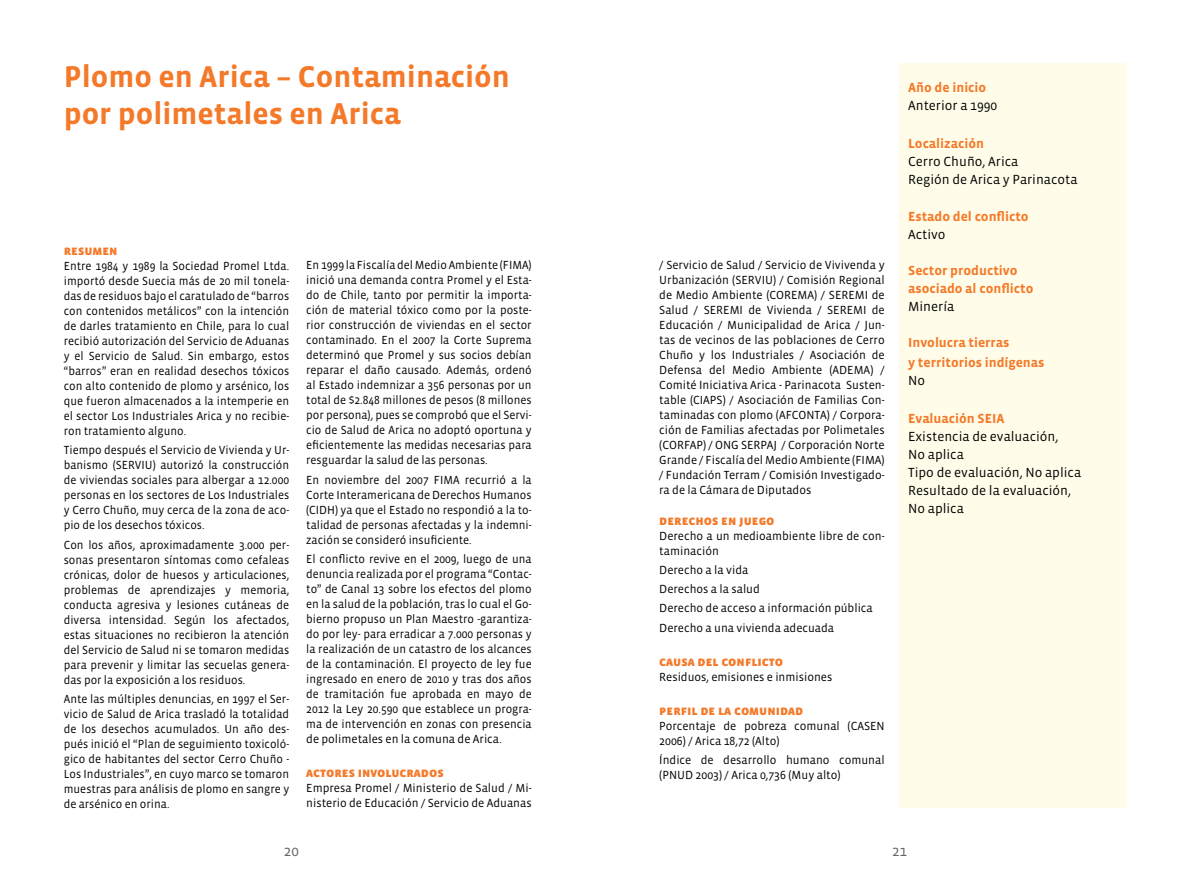
<style>
.page{position:relative;width:1191px;height:893px;background:#fff}
.page>*{position:absolute;margin:0;border:0;box-sizing:border-box;transform-origin:0 0}
.t1{font:700 30.75px/37.7px "Vista Sans";color:#f47929}
.t2{font:15px "Vista Sans";color:#636466}
.t3{font:13.5px/18px "Vista Sans";color:#000}
.t4{font:700 13.5px/18px "Vista Sans";color:#f47929}
.t5{font:13.5px "Vista Sans SC Black";color:#f47929}
.t6{font:12px/15px "Vista Sans";color:#000;text-align:justify;scale:.96 1}
.t7{font:12px/15px "Vista Sans";color:#000}
</style>
<div class="page">
<div style="left:899px;top:64px;width:228px;height:744px;background:#fffde9"></div>
<h1 class="t1" style="left:64px;top:58px;width:448px">Plomo en Arica – Contaminación por polimetales en Arica</h1>
<p class="t5" style="left:64px;top:244px;width:55px">resumen</p>
<p class="t6" style="left:64px;top:259px;width:236px">Entre 1984 y 1989 la Sociedad Promel Ltda. importó desde Suecia más de 20 mil tonela&shy;das de residuos bajo el caratulado de “barros con contenidos metálicos” con la intención de darles tratamiento en Chile, para lo cual recibió autorización del Servicio de Aduanas y el Servicio de Salud. Sin embargo, estos “barros” eran en realidad desechos tóxicos con alto contenido de plomo y arsénico, los que fueron almacenados a la intemperie en el sector Los Industriales Arica y no recibie&shy;ron tratamiento alguno.</p>
<p class="t6" style="left:64px;top:443px;width:236px">Tiempo después el Servicio de Vivienda y Ur&shy;banismo (SERVIU) autorizó la construcción de viviendas sociales para albergar a 12.000 personas en los sectores de Los Industriales y Cerro Chuño, muy cerca de la zona de aco&shy;pio de los desechos tóxicos.</p>
<p class="t6" style="left:64px;top:537px;width:236px">Con los años, aproximadamente 3.000 per&shy;sonas presentaron síntomas como cefaleas crónicas, dolor de huesos y articulaciones, problemas de aprendizajes y memoria, conducta agresiva y lesiones cutáneas de diversa intensidad. Según los afectados, estas situaciones no recibieron la atención del Servicio de Salud ni se tomaron medidas para prevenir y limitar las secuelas genera&shy;das por la exposición a los residuos.</p>
<p class="t6" style="left:64px;top:692px;width:236px">Ante las múltiples denuncias, en 1997 el Ser&shy;vicio de Salud de Arica trasladó la totalidad de los desechos acumulados. Un año des&shy;pués inició el “Plan de seguimiento toxicoló&shy;gico de habitantes del sector Cerro Chuño - Los Industriales”, en cuyo marco se tomaron muestras para análisis de plomo en sangre y de arsénico en orina.</p>
<p class="t6" style="left:306px;top:258px;width:236px">En 1999 la Fiscalía del Medio Ambiente (FIMA) inició una demanda contra Promel y el Esta&shy;do de Chile, tanto por permitir la importa&shy;ción de material tóxico como por la poste&shy;rior construcción de viviendas en el sector contaminado. En el 2007 la Corte Suprema determinó que Promel y sus socios debían reparar el daño causado. Además, ordenó al Estado indemnizar a 356 personas por un total de $2.848 millones de pesos (8 millones por persona), pues se comprobó que el Servi&shy;cio de Salud de Arica no adoptó oportuna y eficientemente las medidas necesarias para resguardar la salud de las personas.</p>
<p class="t6" style="left:306px;top:472px;width:236px">En noviembre del 2007 FIMA recurrió a la Corte Interamericana de Derechos Humanos (CIDH) ya que el Estado no respondió a la to&shy;talidad de personas afectadas y la indemni&shy;zación se consideró insuficiente.</p>
<p class="t6" style="left:306px;top:552px;width:236px">El conflicto revive en el 2009, luego de una denuncia realizada por el programa “Contac&shy;to” de Canal 13 sobre los efectos del plomo en la salud de la población, tras lo cual el Go&shy;bierno propuso un Plan Maestro -garantiza&shy;do por ley- para erradicar a 7.000 personas y la realización de un catastro de los alcances de la contaminación. El proyecto de ley fue ingresado en enero de 2010 y tras dos años de tramitación fue aprobada en mayo de 2012 la Ley 20.590 que establece un progra&shy;ma de intervención en zonas con presencia de polimetales en la comuna de Arica.</p>
<p class="t5" style="left:306px;top:766px;width:139px">actores involucrados</p>
<p class="t7" style="left:306px;top:781px;width:227px">Empresa Promel / Ministerio de Salud / Mi&shy;nisterio de Educación / Servicio de Aduanas</p>
<p class="t7" style="left:659px;top:258px;width:227px;text-align:justify">/ Servicio de Salud / Servicio de Vivivenda y Urbanización (SERVIU) / Comisión Regional de Medio Ambiente (COREMA) / SEREMI de Salud / SEREMI de Vivienda / SEREMI de Educación / Municipalidad de Arica / Jun&shy;tas de vecinos de las poblaciones de Cerro Chuño y los Industriales / Asociación de Defensa del Medio Ambiente (ADEMA) / Comité Iniciativa Arica - Parinacota Susten&shy;table (CIAPS) / Asociación de Familias Con&shy;taminadas con plomo (AFCONTA) / Corpora&shy;ción de Familias afectadas por Polimetales (CORFAP) / ONG SERPAJ / Corporación Norte Grande / Fiscalía del Medio Ambiente (FIMA) / Fundación Terram / Comisión Investigado&shy;ra de la Cámara de Diputados</p>
<p class="t5" style="left:659px;top:513px;width:117px">derechos en juego</p>
<p class="t7" style="left:659px;top:528px;width:227px">Derecho a un medioambiente libre de con&shy;taminación</p>
<p class="t7" style="left:659px;top:560px;width:215px;line-height:19.2px">Derecho a la vida<br>Derechos a la salud<br>Derecho de acceso a información pública<br>Derecho a una vivienda adecuada</p>
<p class="t5" style="left:659px;top:654px;width:125px">causa del conflicto</p>
<p class="t7" style="left:659px;top:669px;width:174px">Residuos, emisiones e inmisiones</p>
<p class="t5" style="left:659px;top:703px;width:145px">perfil de la comunidad</p>
<p class="t7" style="left:659px;top:719px;width:227px">Porcentaje de pobreza comunal (CASEN<br>2006) / Arica 18,72 (Alto)</p>
<p class="t7" style="left:659px;top:753px;width:227px">Índice de desarrollo humano comunal (PNUD 2003) / Arica 0,736 (Muy alto)</p>
<p class="t4" style="left:908px;top:79px;width:80px">Año de inicio</p>
<p class="t3" style="left:908px;top:97px;width:91px">Anterior a 1990</p>
<p class="t4" style="left:908px;top:134px;width:78px">Localización</p>
<p class="t3" style="left:908px;top:152px;width:171px">Cerro Chuño, Arica<br>Región de Arica y Parinacota</p>
<p class="t4" style="left:908px;top:208px;width:122px">Estado del conflicto</p>
<p class="t3" style="left:908px;top:226px;width:39px">Activo</p>
<p class="t4" style="left:908px;top:262px;width:127px">Sector productivo asociado al conflicto</p>
<p class="t3" style="left:908px;top:298px;width:48px">Minería</p>
<p class="t4" style="left:908px;top:333px;width:138px;line-height:19.8px">Involucra tierras<br>y territorios indígenas</p>
<p class="t3" style="left:908px;top:372px;width:18px">No</p>
<p class="t4" style="left:908px;top:410px;width:98px">Evaluación SEIA</p>
<p class="t3" style="left:908px;top:428px;width:174px">Existencia de evaluación,<br>No aplica<br>Tipo de evaluación, No aplica<br>Resultado de la evaluación,<br>No aplica</p>
<p class="t2" style="left:284px;top:843px;width:16px">20</p>
<p class="t2" style="left:892px;top:843px;width:16px">21</p>
</div>
